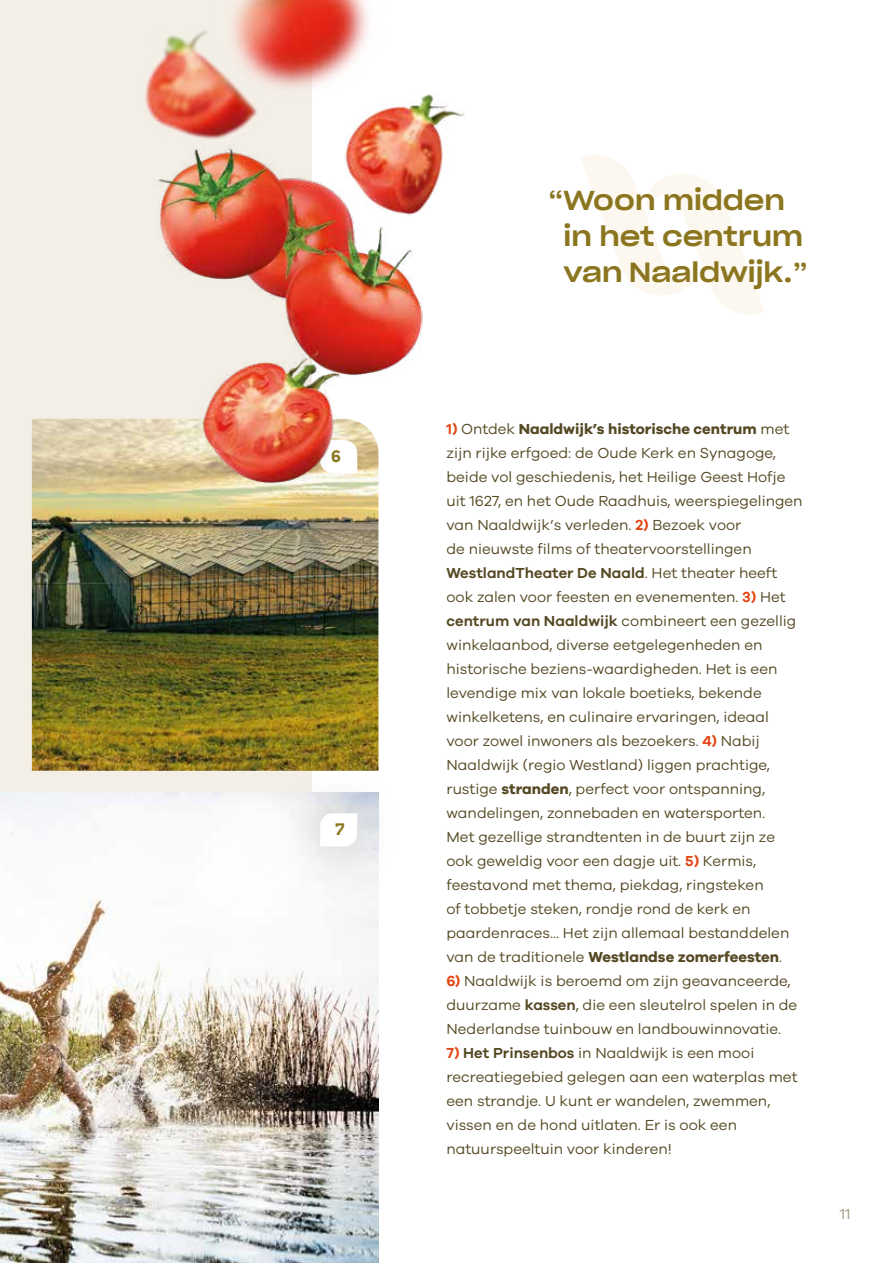
<style>
.page{position:relative;width:893px;height:1263px;background:#fff}
.page>*{position:absolute;margin:0;border:0;box-sizing:border-box;transform-origin:0 0}
.t1{font:27px/36px "Sharp Grotesk Medium 23";color:#8b761f}
.t2{font:700 16.5px "Neue Alte Grotesk";color:#8b761f}
.t3{font:15px/24px "Galano Grotesque";color:#554924}
.t4{font:15px "Galano Grotesque";color:#a1967d}
.s1{font-weight:600;color:#e44312}
.s2{font-weight:700}
.s3{font-weight:600}
</style>
<div class="page">
<div style="left:0;top:0;width:312px;height:1263px;background:#f3efe6"></div>
<img style="left:0;top:792px;width:378px;height:471px">
<img style="left:32px;top:419px;width:346px;height:352px">
<svg style="left:580px;top:155px;width:184px;height:159px"></svg>
<div style="left:274px;top:767px;width:129px;height:126px;background:#000;opacity:.26"></div>
<svg style="left:320px;top:813px;width:37px;height:33px"></svg>
<img style="left:51px;top:0;width:413px;height:509px">
<p class="t2" style="left:331px;top:446px;width:11px">6</p>
<p class="t2" style="left:335px;top:819px;width:11px">7</p>
<h1 class="t1" style="left:563px;top:180px;width:246px;text-indent:-15px">“Woon midden in het centrum van Naaldwijk.”</h1>
<p class="t3" style="left:446px;top:416px;width:358px"><span class="s1">1)</span> Ontdek <span class="s2">Naaldwijk’s historische centrum</span> met zijn rijke erfgoed: de Oude Kerk en Synagoge, beide vol geschiedenis, het Heilige Geest Hofje uit 1627, en het Oude Raadhuis, weerspiegelingen van Naaldwijk’s verleden. <span class="s1">2)</span> Bezoek voor<br>de nieuwste films of theatervoorstellingen <span class="s3">WestlandTheater De Naald</span>. Het theater heeft ook zalen voor feesten en evenementen. <span class="s1">3)</span> Het <span class="s3">centrum van Naaldwijk</span> combineert een gezellig winkelaanbod, diverse eetgelegenheden en historische beziens-waardigheden. Het is een levendige mix van lokale boetieks, bekende winkelketens, en culinaire ervaringen, ideaal voor zowel inwoners als bezoekers. <span class="s1">4)</span> Nabij Naaldwijk (regio Westland) liggen prachtige, rustige <span class="s2">stranden</span>, perfect voor ontspanning, wandelingen, zonnebaden en watersporten.<br>Met gezellige strandtenten in de buurt zijn ze ook geweldig voor een dagje uit. <span class="s1">5)</span> Kermis, feestavond met thema, piekdag, ringsteken<br>of tobbetje steken, rondje rond de kerk en paardenraces... Het zijn allemaal bestanddelen van de traditionele <span class="s2">Westlandse zomerfeesten</span>.</p>
<p class="t3" style="left:446px;top:968px;width:352px"><span class="s1">6)</span> Naaldwijk is beroemd om zijn geavanceerde, duurzame <span class="s3">kassen</span>, die een sleutelrol spelen in de<br>Nederlandse tuinbouw en landbouwinnovatie.</p>
<p class="t3" style="left:446px;top:1040px;width:353px"><span class="s1">7)</span> <span class="s3">Het Prinsenbos</span> in Naaldwijk is een mooi recreatiegebied gelegen aan een waterplas met een strandje. U kunt er wandelen, zwemmen, vissen en de hond uitlaten. Er is ook een natuurspeeltuin voor kinderen!</p>
<p class="t4" style="left:840px;top:1205px;width:12px">11</p>
</div>
